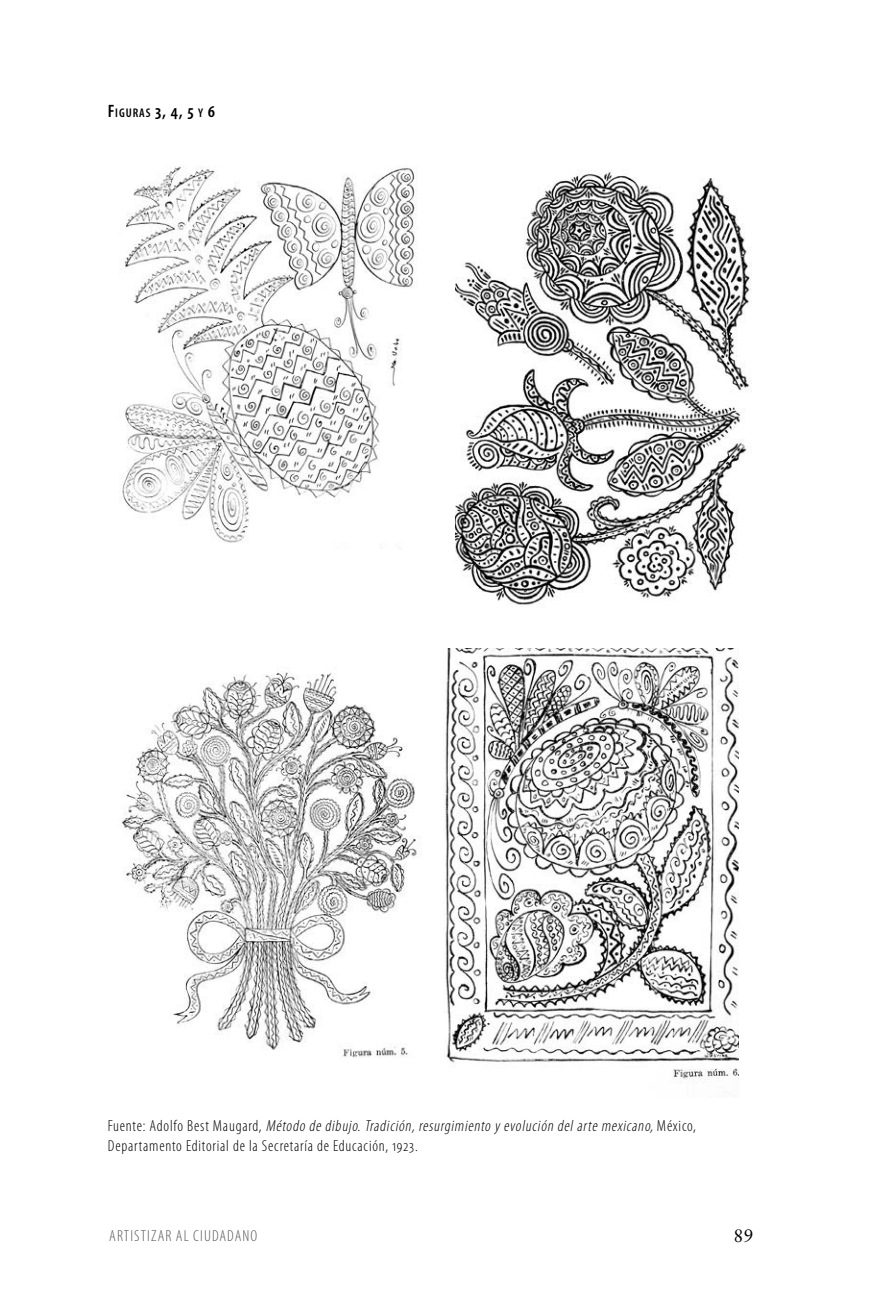
<style>
.page{position:relative;width:879px;height:1304px;background:#fff}
.page>*{position:absolute;margin:0;border:0;box-sizing:border-box;transform-origin:0 0}
.t1{font:600 condensed 18px "Myriad Pro";color:#000}
.t2{font:18px "Sabon LT Std";color:#000}
.t3{font:300 condensed 16px/20px "Myriad Pro";letter-spacing:.05em;color:#000}
.t4{font:300 condensed 16px "Myriad Pro";letter-spacing:.07em;color:#58595b}
.s1{font-size:12.6px}
.s2{font-style:italic}
</style>
<div class="page">
<img style="left:120px;top:166px;width:296px;height:382px">
<img style="left:456px;top:171px;width:295px;height:434px">
<img style="left:121px;top:672px;width:300px;height:386px">
<img style="left:445px;top:648px;width:294px;height:434px">
<p class="t1" style="left:108px;top:100px;width:109px">F<span class="s1">IGURAS</span> 3, 4, 5 <span class="s1">Y</span> 6</p>
<p class="t3" style="left:108px;top:1115px;width:589px">F u e n t e : A d o l fo B e s t M a u g a rd , <span class="s2">Método de dibujo. Tradición,resurgimiento y evolución delarte mexicano,</span>M é x i c o,<br>Departamento Editorial de la Secretaría de Educación, 1923.</p>
<p class="t4" style="left:109px;top:1226px;width:150px">ARTISTIZAR AL CIUDADANO</p>
<p class="t2" style="left:733px;top:1225px;width:22px">89</p>
</div>
